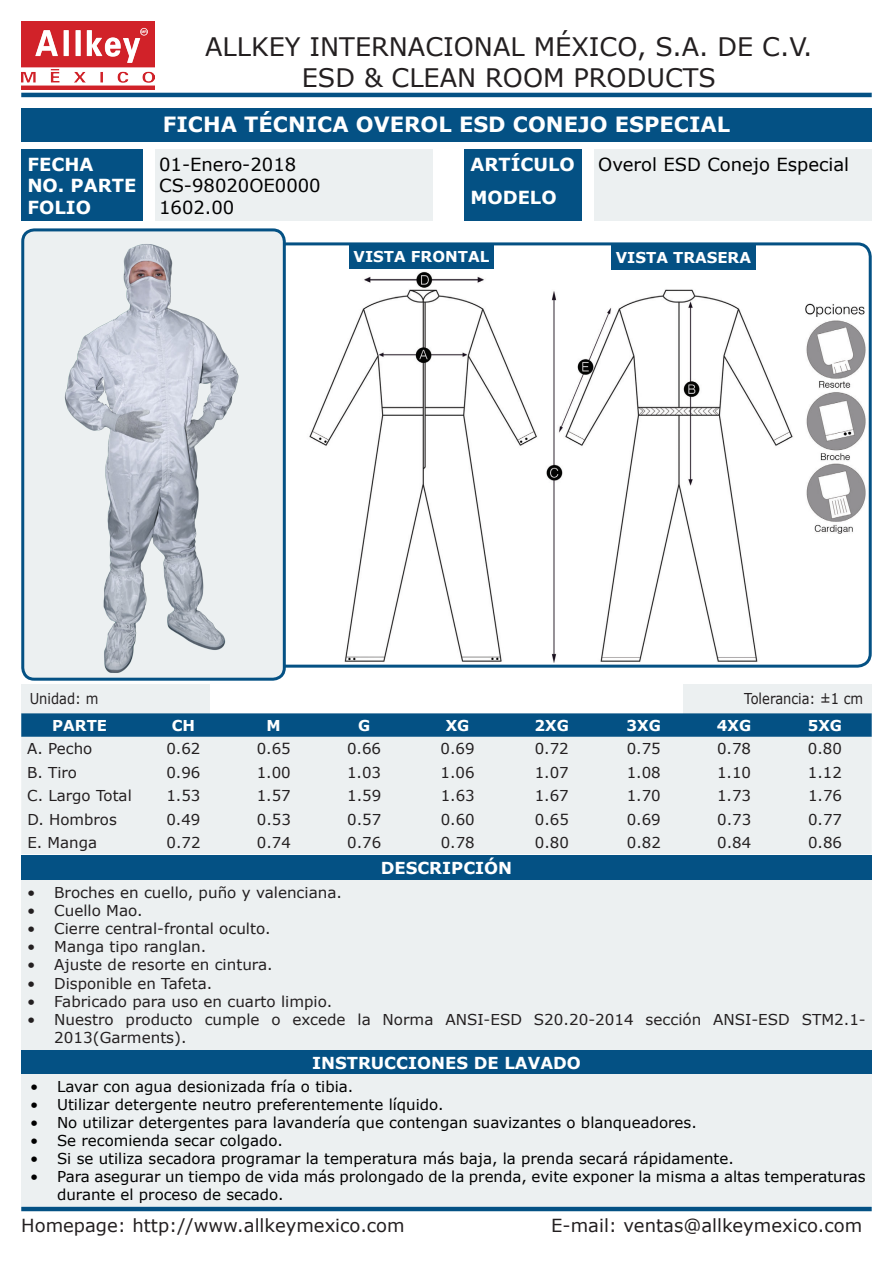
<style>
.page{position:relative;width:893px;height:1263px;background:#fff}
.page>*{position:absolute;margin:0;border:0;box-sizing:border-box;transform-origin:0 0}
.t1{font:25.5px/30.6px "Verdana";color:#231f20;text-align:center}
.t2{font:700 21px "Verdana";color:#fff}
.t3{font:18px "Verdana";color:#231f20}
.t4{font:18px/21.6px "Verdana";color:#000}
.t5{font:700 18px/21.6px "Verdana";color:#fff}
.t6{font:700 16.5px "Verdana";color:#fff}
.t7{font:15px/18px "Verdana";color:#231f20}
.t8{font:15px/18px "Verdana";color:#000}
.t9{font:700 15px "Verdana";color:#fff}
.t10{font:15px "Verdana";color:#231f20;scale:.87 1}
</style>
<div class="page">
<img style="left:805px;top:303px;width:61px;height:230px">
<div style="left:272px;top:242px;width:600px;height:426px;border:3px solid #045184;border-radius:13px"></div>
<div style="left:349px;top:244px;width:145px;height:25px;background:#045184"></div>
<img style="left:25px;top:232px;width:257px;height:445px">
<div style="left:21px;top:228px;width:265px;height:453px;border:3px solid #045184;border-radius:12px"></div>
<div style="left:611px;top:245px;width:145px;height:25px;background:#045184"></div>
<hr style="left:21px;top:1207px;width:851px;height:4px;background:#045184">
<div style="left:21px;top:109px;width:851px;height:33px;background:#045184"></div>
<div style="left:21px;top:149px;width:122px;height:72px;background:#045184"></div>
<div style="left:155px;top:149px;width:278px;height:72px;background:#ecf0f1"></div>
<div style="left:464px;top:149px;width:118px;height:72px;background:#045184"></div>
<div style="left:594px;top:149px;width:278px;height:72px;background:#ecf0f1"></div>
<hr style="left:21px;top:93px;width:851px;height:4px;background:#045184">
<div style="left:21px;top:684px;width:189px;height:29px;background:#ecf0f1"></div>
<div style="left:683px;top:684px;width:189px;height:29px;background:#ecf0f1"></div>
<svg style="left:21px;top:713px;width:851px;height:24px;background:#0a5587"></svg>
<div style="left:21px;top:737px;width:851px;height:117px;background:#ecf0f1"></div>
<div style="left:21px;top:1050px;width:851px;height:25px;background:#045184"></div>
<div style="left:21px;top:1075px;width:851px;height:131px;background:#ecf0f1"></div>
<div style="left:21px;top:855px;width:851px;height:25px;background:#045184"></div>
<div style="left:21px;top:880px;width:851px;height:169px;background:#ecf0f1"></div>
<img style="left:546px;top:289px;width:247px;height:374px">
<img style="left:309px;top:271px;width:228px;height:391px">
<img style="left:21px;top:21px;width:133px;height:69px">
<h1 class="t1" style="left:205px;top:31px;width:609px">ALLKEY INTERNACIONAL MÉXICO, S.A. DE C.V.<br>ESD &amp; CLEAN ROOM PRODUCTS</h1>
<h2 class="t2" style="left:163px;top:110px;width:569px">FICHA TÉCNICA OVEROL ESD CONEJO ESPECIAL</h2>
<p class="t5" style="left:27px;top:153px;width:111px">FECHA<br>NO. PARTE<br>FOLIO</p>
<p class="t4" style="left:159px;top:153px;width:163px">01-Enero-2018<br>CS-98020OE0000<br>1602.00</p>
<p class="t5" style="left:470px;top:147px;width:106px;line-height:33.6px">ARTÍCULO<br>MODELO</p>
<p class="t4" style="left:598px;top:153px;width:252px">Overol ESD Conejo Especial</p>
<p class="t9" style="left:354px;top:246px;width:137px">VISTA FRONTAL</p>
<p class="t9" style="left:616px;top:247px;width:137px">VISTA TRASERA</p>
<p class="t10" style="left:30px;top:688px;width:80px">Unidad: m</p>
<p class="t10" style="left:744px;top:688px;width:138px">Tolerancia: ±1 cm</p>
<p class="t9" style="left:52px;top:715px;width:56px">PARTE</p>
<p class="t9" style="left:172px;top:715px;width:25px">CH</p>
<p class="t9" style="left:267px;top:715px;width:16px">M</p>
<p class="t9" style="left:358px;top:715px;width:14px">G</p>
<p class="t9" style="left:446px;top:715px;width:25px">XG</p>
<p class="t9" style="left:535px;top:715px;width:36px">2XG</p>
<p class="t9" style="left:626px;top:715px;width:36px">3XG</p>
<p class="t9" style="left:717px;top:715px;width:36px">4XG</p>
<p class="t9" style="left:808px;top:715px;width:36px">5XG</p>
<p class="t7" style="left:27px;top:740px;width:67px">A. Pecho</p>
<p class="t7" style="left:166px;top:740px;width:36px">0.62</p>
<p class="t7" style="left:257px;top:740px;width:36px">0.65</p>
<p class="t7" style="left:347px;top:740px;width:36px">0.66</p>
<p class="t7" style="left:441px;top:740px;width:36px">0.69</p>
<p class="t7" style="left:535px;top:740px;width:36px">0.72</p>
<p class="t7" style="left:627px;top:740px;width:36px">0.75</p>
<p class="t7" style="left:717px;top:740px;width:36px">0.78</p>
<p class="t7" style="left:808px;top:740px;width:36px">0.80</p>
<p class="t7" style="left:27px;top:763px;width:51px">B. Tiro</p>
<p class="t7" style="left:166px;top:763px;width:36px">0.96</p>
<p class="t7" style="left:257px;top:763px;width:36px">1.00</p>
<p class="t7" style="left:347px;top:763px;width:36px">1.03</p>
<p class="t7" style="left:441px;top:763px;width:36px">1.06</p>
<p class="t7" style="left:535px;top:763px;width:36px">1.07</p>
<p class="t7" style="left:627px;top:763px;width:36px">1.08</p>
<p class="t7" style="left:717px;top:763px;width:36px">1.10</p>
<p class="t7" style="left:808px;top:763px;width:36px">1.12</p>
<p class="t7" style="left:27px;top:787px;width:106px">C. Largo Total</p>
<p class="t7" style="left:166px;top:787px;width:36px">1.53</p>
<p class="t7" style="left:257px;top:787px;width:36px">1.57</p>
<p class="t7" style="left:347px;top:787px;width:36px">1.59</p>
<p class="t7" style="left:441px;top:787px;width:36px">1.63</p>
<p class="t7" style="left:535px;top:787px;width:36px">1.67</p>
<p class="t7" style="left:627px;top:787px;width:36px">1.70</p>
<p class="t7" style="left:717px;top:787px;width:36px">1.73</p>
<p class="t7" style="left:808px;top:787px;width:36px">1.76</p>
<p class="t7" style="left:27px;top:810px;width:91px">D. Hombros</p>
<p class="t7" style="left:166px;top:810px;width:36px">0.49</p>
<p class="t7" style="left:257px;top:810px;width:36px">0.53</p>
<p class="t7" style="left:347px;top:810px;width:36px">0.57</p>
<p class="t7" style="left:441px;top:810px;width:36px">0.60</p>
<p class="t7" style="left:535px;top:810px;width:36px">0.65</p>
<p class="t7" style="left:627px;top:810px;width:36px">0.69</p>
<p class="t7" style="left:717px;top:810px;width:36px">0.73</p>
<p class="t7" style="left:808px;top:810px;width:36px">0.77</p>
<p class="t7" style="left:27px;top:834px;width:71px">E. Manga</p>
<p class="t7" style="left:166px;top:834px;width:36px">0.72</p>
<p class="t7" style="left:257px;top:834px;width:36px">0.74</p>
<p class="t7" style="left:347px;top:834px;width:36px">0.76</p>
<p class="t7" style="left:441px;top:834px;width:36px">0.78</p>
<p class="t7" style="left:535px;top:834px;width:36px">0.80</p>
<p class="t7" style="left:627px;top:834px;width:36px">0.82</p>
<p class="t7" style="left:717px;top:834px;width:36px">0.84</p>
<p class="t7" style="left:808px;top:834px;width:36px">0.86</p>
<p class="t6" style="left:381px;top:856px;width:133px">DESCRIPCIÓN</p>
<p class="t7" style="left:27px;top:883px;width:316px">• Broches en cuello, puño y valenciana.</p>
<p class="t7" style="left:27px;top:901px;width:117px">• Cuello Mao.</p>
<p class="t7" style="left:27px;top:919px;width:245px">• Cierre central-frontal oculto.</p>
<p class="t7" style="left:27px;top:937px;width:181px">• Manga tipo ranglan.</p>
<p class="t7" style="left:27px;top:955px;width:247px">• Ajuste de resorte en cintura.</p>
<p class="t7" style="left:27px;top:975px;width:187px">• Disponible en Tafeta.</p>
<p class="t7" style="left:27px;top:993px;width:306px">• Fabricado para uso en cuarto limpio.</p>
<p class="t7" style="left:54px;top:1011px;width:813px;text-indent:-27px">• Nuestro producto cumple o excede la Norma ANSI-ESD S20.20-2014 sección ANSI-ESD STM2.1-<br>2013(Garments).</p>
<p class="t6" style="left:312px;top:1051px;width:270px">INSTRUCCIONES DE LAVADO</p>
<p class="t8" style="left:30px;top:1077px;width:325px">• Lavar con agua desionizada fría o tibia.</p>
<p class="t8" style="left:30px;top:1095px;width:415px">• Utilizar detergente neutro preferentemente líquido.</p>
<p class="t8" style="left:30px;top:1113px;width:668px">• No utilizar detergentes para lavandería que contengan suavizantes o blanqueadores.</p>
<p class="t8" style="left:30px;top:1131px;width:254px">• Se recomienda secar colgado.</p>
<p class="t8" style="left:30px;top:1149px;width:705px">• Si se utiliza secadora programar la temperatura más baja, la prenda secará rápidamente.</p>
<p class="t8" style="left:57px;top:1167px;width:810px;text-indent:-27px">• Para asegurar un tiempo de vida más prolongado de la prenda, evite exponer la misma a altas temperaturas durante el proceso de secado.</p>
<p class="t3" style="left:21px;top:1213px;width:385px">Homepage: http://www.allkeymexico.com</p>
<p class="t3" style="left:551px;top:1213px;width:313px">E-mail: ventas@allkeymexico.com</p>
</div>
